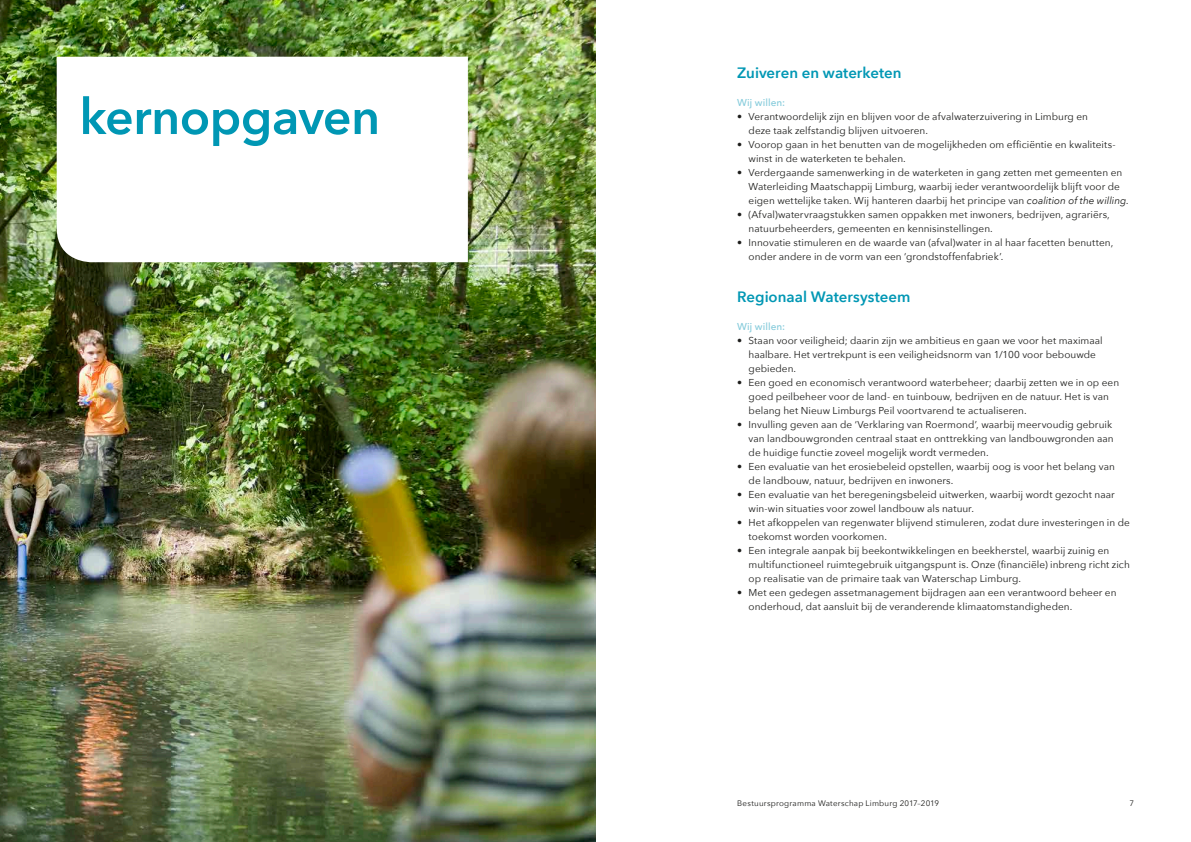
<style>
.page{position:relative;width:1191px;height:842px;background:#fff}
.page>*{position:absolute;margin:0;border:0;box-sizing:border-box;transform-origin:0 0}
.t1{font:600 50px "Avenir Next";letter-spacing:-.01em;color:#0097b4}
.t2{font:600 15px "Avenir Next";color:#0097b4}
.t3{font:10px/14px "Avenir Next";letter-spacing:.005em;color:#1d1d1b}
.t4{font:500 10px "Avenir Next";letter-spacing:.005em;color:#85cbdb}
.t5{font:8px "Avenir Next";letter-spacing:.02em;color:#1d1d1b}
.s1{font-style:italic}
</style>
<div class="page">
<img style="left:0;top:0;width:595px;height:842px">
<svg style="left:57px;top:57px;width:411px;height:205px"></svg>
<h1 class="t1" style="left:79px;top:74px;width:302px">kernopgaven</h1>
<h2 class="t2" style="left:737px;top:60px;width:166px">Zuiveren en waterketen</h2>
<p class="t4" style="left:737px;top:94px;width:49px">Wij willen:</p>
<p class="t3" style="left:748px;top:109px;width:341px;text-indent:-11px">• Verantwoordelijk zijn en blijven voor de afvalwaterzuivering in Limburg en deze taak zelfstandig blijven uitvoeren.</p>
<p class="t3" style="left:748px;top:137px;width:368px;text-indent:-11px">• Voorop gaan in het benutten van de mogelijkheden om efficiëntie en kwaliteits&shy;winst in de waterketen te behalen.</p>
<p class="t3" style="left:748px;top:165px;width:382px;text-indent:-11px">• Verdergaande samenwerking in de waterketen in gang zetten met gemeenten en<br>Waterleiding Maatschappij Limburg, waarbij ieder verantwoordelijk blijft voor de eigen wettelijke taken. Wij hanteren daarbij het principe van <span class="s1">coalition of the willing.</span></p>
<p class="t3" style="left:748px;top:207px;width:363px;text-indent:-11px">• (Afval)watervraagstukken samen oppakken met inwoners, bedrijven, agrariërs, natuurbeheerders, gemeenten en kennisinstellingen.</p>
<p class="t3" style="left:748px;top:235px;width:366px;text-indent:-11px">• Innovatie stimuleren en de waarde van (afval)water in al haar facetten benutten, onder andere in de vorm van een ‘grondstoffenfabriek’.</p>
<h2 class="t2" style="left:737px;top:284px;width:175px">Regionaal Watersysteem</h2>
<p class="t4" style="left:737px;top:318px;width:49px">Wij willen:</p>
<p class="t3" style="left:748px;top:333px;width:355px;text-indent:-11px">• Staan voor veiligheid; daarin zijn we ambitieus en gaan we voor het maximaal haalbare. Het vertrekpunt is een veiligheidsnorm van 1/100 voor bebouwde gebieden.</p>
<p class="t3" style="left:748px;top:375px;width:372px;text-indent:-11px">• Een goed en economisch verantwoord waterbeheer; daarbij zetten we in op een goed peilbeheer voor de land- en tuinbouw, bedrijven en de natuur. Het is van belang het Nieuw Limburgs Peil voortvarend te actualiseren.</p>
<p class="t3" style="left:748px;top:417px;width:367px;text-indent:-11px">• Invulling geven aan de ‘Verklaring van Roermond’, waarbij meervoudig gebruik van landbouwgronden centraal staat en onttrekking van landbouwgronden aan de huidige functie zoveel mogelijk wordt vermeden.</p>
<p class="t3" style="left:748px;top:459px;width:368px;text-indent:-11px">• Een evaluatie van het erosiebeleid opstellen, waarbij oog is voor het belang van de landbouw, natuur, bedrijven en inwoners.</p>
<p class="t3" style="left:748px;top:487px;width:367px;text-indent:-11px">• Een evaluatie van het beregeningsbeleid uitwerken, waarbij wordt gezocht naar win-win situaties voor zowel landbouw als natuur.</p>
<p class="t3" style="left:748px;top:515px;width:383px;text-indent:-11px">• Het afkoppelen van regenwater blijvend stimuleren, zodat dure investeringen in de toekomst worden voorkomen.</p>
<p class="t3" style="left:748px;top:543px;width:383px;text-indent:-11px">• Een integrale aanpak bij beekontwikkelingen en beekherstel, waarbij zuinig en multifunctioneel ruimtegebruik uitgangspunt is. Onze (financiële) inbreng richt zich op realisatie van de primaire taak van Waterschap Limburg.</p>
<p class="t3" style="left:748px;top:585px;width:369px;text-indent:-11px">• Met een gedegen assetmanagement bijdragen aan een verantwoord beheer en onderhoud, dat aansluit bij de veranderende klimaatomstandigheden.</p>
<p class="t5" style="left:737px;top:796px;width:203px">Bestuursprogramma Waterschap Limburg 2017–2019</p>
<p class="t5" style="left:1129px;top:796px;width:6px">7</p>
</div>
